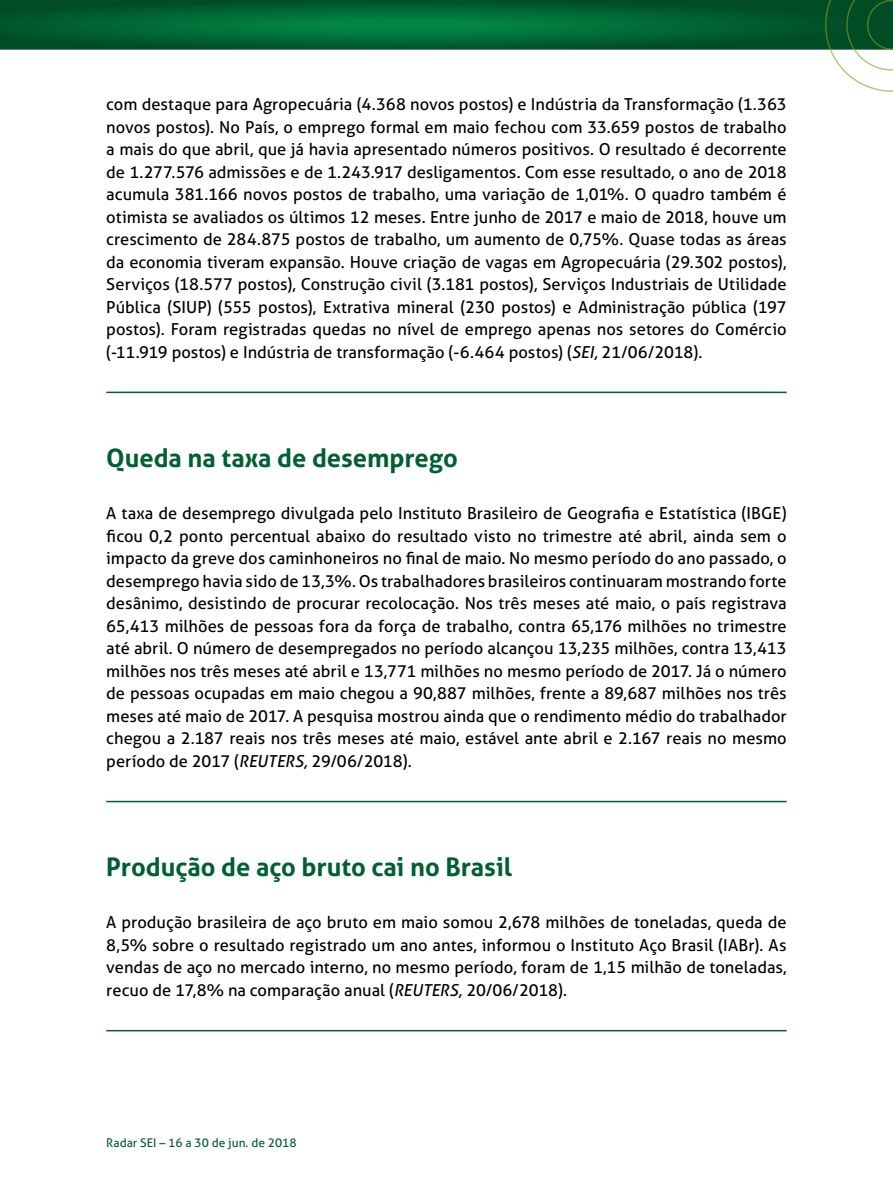
<style>
.page{position:relative;width:893px;height:1191px;background:#fff}
.page>*{position:absolute;margin:0;border:0;box-sizing:border-box;transform-origin:0 0}
.subtitulos{font:700 25.5px "Aller";color:#006032}
.paragrafo_linha{font:16.5px/22.5px "Aller";color:#000;text-align:justify}
.t1{font:12px "Aller";color:#006032}
.s1{font-style:italic}
</style>
<div class="page">
<svg style="left:0;top:0;width:825px;height:50px;background:#016232"></svg>
<svg style="left:825px;top:0;width:68px;height:92px"></svg>
<hr style="left:106px;top:391px;width:681px;height:2px;background:#006032">
<hr style="left:106px;top:801px;width:681px;height:1px;background:#006032">
<hr style="left:106px;top:1030px;width:681px;height:1px;background:#006032">
<p class="paragrafo_linha" style="left:106px;top:93px;width:682px">com destaque para Agropecuária (4.368 novos postos) e Indústria da Transformação (1.363 novos postos). No País, o emprego formal em maio fechou com 33.659 postos de trabalho a mais do que abril, que já havia apresentado números positivos. O resultado é decorrente de 1.277.576 admissões e de 1.243.917 desligamentos. Com esse resultado, o ano de 2018 acumula 381.166 novos postos de trabalho, uma variação de 1,01%. O quadro também é otimista se avaliados os últimos 12 meses. Entre junho de 2017 e maio de 2018, houve um crescimento de 284.875 postos de trabalho, um aumento de 0,75%. Quase todas as áreas da economia tiveram expansão. Houve criação de vagas em Agropecuária (29.302 postos), Serviços (18.577 postos), Construção civil (3.181 postos), Serviços Industriais de Utilidade Pública (SIUP) (555 postos), Extrativa mineral (230 postos) e Administração pública (197 postos). Foram registradas quedas no nível de emprego apenas nos setores do Comércio (-11.919 postos) e Indústria de transformação (-6.464 postos) (<span class="s1">SEI,</span> 21/06/2018).</p>
<p class="subtitulos" style="left:106px;top:442px;width:353px">Queda na taxa de desemprego</p>
<p class="paragrafo_linha" style="left:106px;top:502px;width:682px">A taxa de desemprego divulgada pelo Instituto Brasileiro de Geografia e Estatística (IBGE) ficou 0,2 ponto percentual abaixo do resultado visto no trimestre até abril, ainda sem o impacto da greve dos caminhoneiros no final de maio. No mesmo período do ano passado, o desemprego havia sido de 13,3%. Os trabalhadores brasileiros continuaram mostrando forte desânimo, desistindo de procurar recolocação. Nos três meses até maio, o país registrava 65,413 milhões de pessoas fora da força de trabalho, contra 65,176 milhões no trimestre até abril. O número de desempregados no período alcançou 13,235 milhões, contra 13,413 milhões nos três meses até abril e 13,771 milhões no mesmo período de 2017. Já o número de pessoas ocupadas em maio chegou a 90,887 milhões, frente a 89,687 milhões nos três meses até maio de 2017. A pesquisa mostrou ainda que o rendimento médio do trabalhador chegou a 2.187 reais nos três meses até maio, estável ante abril e 2.167 reais no mesmo período de 2017 (<span class="s1">REUTERS,</span> 29/06/2018).</p>
<p class="subtitulos" style="left:106px;top:851px;width:407px">Produção de aço bruto cai no Brasil</p>
<p class="paragrafo_linha" style="left:106px;top:911px;width:682px">A produção brasileira de aço bruto em maio somou 2,678 milhões de toneladas, queda de 8,5% sobre o resultado registrado um ano antes, informou o Instituto Aço Brasil (IABr). As vendas de aço no mercado interno, no mesmo período, foram de 1,15 milhão de toneladas, recuo de 17,8% na comparação anual (<span class="s1">REUTERS,</span> 20/06/2018).</p>
<p class="t1" style="left:106px;top:1135px;width:192px">Radar SEI – 16 a 30 de jun. de 2018</p>
</div>
